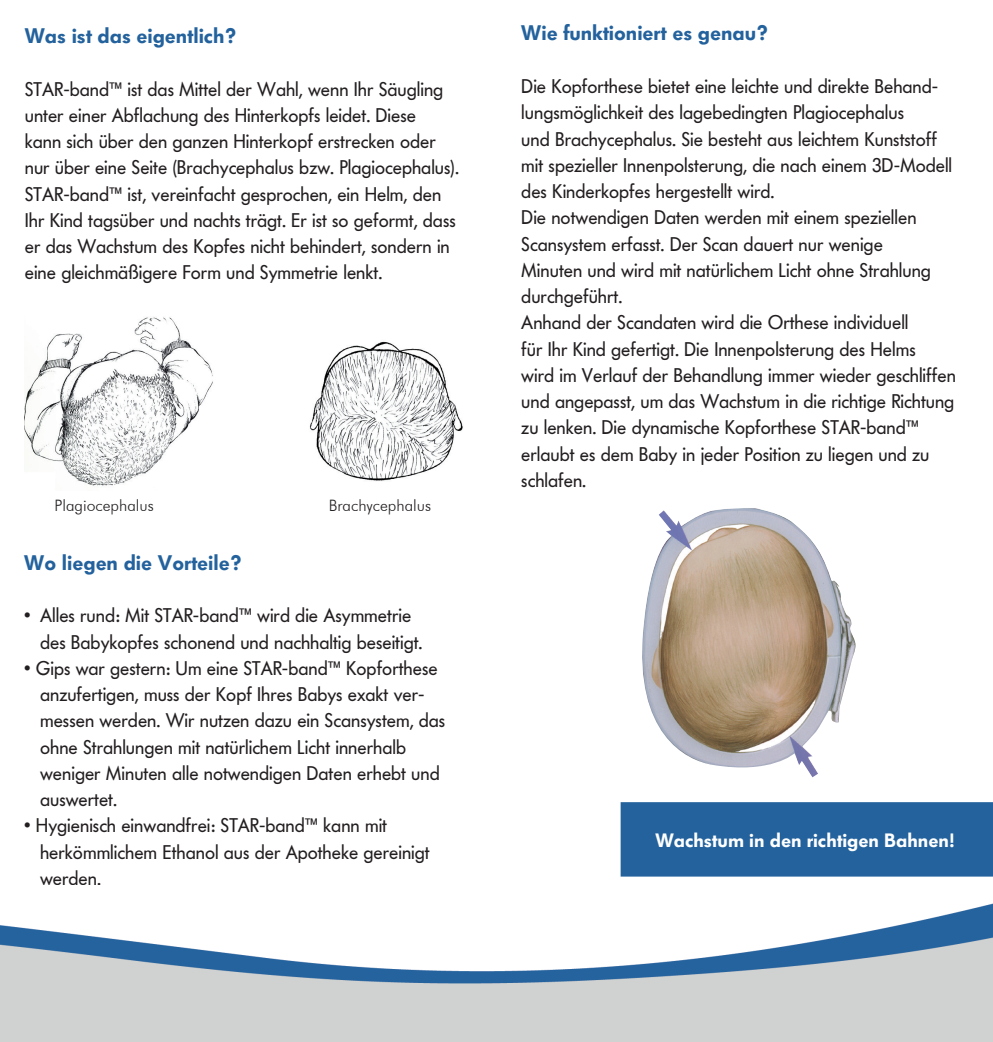
<style>
.page{position:relative;width:993px;height:1042px;background:#fff}
.page>*{position:absolute;margin:0;border:0;box-sizing:border-box;transform-origin:0 0}
.t1{font:21px "Futura BQ Demibold";color:#23629d}
.t2{font:19.25px/26.2px "Futura BQ";color:#231f20}
.t3{font:19.25px "Futura BQ Demibold";color:#fff}
.t4{font:300 15.75px "Futura BT";color:#231f20}
</style>
<div class="page">
<div style="left:620px;top:802px;width:372px;height:74px;background:#23629d"></div>
<img style="left:25px;top:317px;width:438px;height:169px">
<img style="left:642px;top:508px;width:213px;height:269px">
<img style="left:0;top:903px;width:992px;height:139px">
<p class="t1" style="left:25px;top:23px;width:213px">Was ist das eigentlich?</p>
<p class="t2" style="left:25px;top:76px;width:435px">STAR-band™ ist das Mittel der Wahl, wenn Ihr Säugling unter einer Abflachung des Hinterkopfs leidet. Diese<br>kann sich über den ganzen Hinterkopf erstrecken oder nur über eine Seite (Brachycephalus bzw. Plagiocephalus).<br>STAR-band™ ist, vereinfacht gesprochen, ein Helm, den Ihr Kind tagsüber und nachts trägt. Er ist so geformt, dass er das Wachstum des Kopfes nicht behindert, sondern in eine gleichmäßigere Form und Symmetrie lenkt.</p>
<p class="t4" style="left:55px;top:495px;width:101px">Plagiocephalus</p>
<p class="t4" style="left:329px;top:495px;width:104px">Brachycephalus</p>
<p class="t1" style="left:24px;top:550px;width:218px">Wo liegen die Vorteile?</p>
<p class="t2" style="left:40px;top:603px;width:384px;text-indent:-16px">• Alles rund: Mit STAR-band™ wird die Asymmetrie des Babykopfes schonend und nachhaltig beseitigt.</p>
<p class="t2" style="left:40px;top:655px;width:406px;text-indent:-16px">• Gips war gestern: Um eine STAR-band™ Kopforthese anzufertigen, muss der Kopf Ihres Babys exakt ver&shy;messen werden. Wir nutzen dazu ein Scansystem, das ohne Strahlungen mit natürlichem Licht innerhalb weniger Minuten alle notwendigen Daten erhebt und auswertet.</p>
<p class="t2" style="left:40px;top:813px;width:391px;text-indent:-16px">• Hygienisch einwandfrei: STAR-band™ kann mit herkömmlichem Ethanol aus der Apotheke gereinigt werden.</p>
<p class="t1" style="left:521px;top:21px;width:248px">Wie funktioniert es genau?</p>
<p class="t2" style="left:521px;top:73px;width:436px">Die Kopforthese bietet eine leichte und direkte Behand&shy;lungsmöglichkeit des lagebedingten Plagiocephalus<br>und Brachycephalus. Sie besteht aus leichtem Kunststoff mit spezieller Innenpolsterung, die nach einem 3D-Modell des Kinderkopfes hergestellt wird.<br>Die notwendigen Daten werden mit einem speziellen Scansystem erfasst. Der Scan dauert nur wenige<br>Minuten und wird mit natürlichem Licht ohne Strahlung durchgeführt.<br>Anhand der Scandaten wird die Orthese individuell<br>für Ihr Kind gefertigt. Die Innenpolsterung des Helms<br>wird im Verlauf der Behandlung immer wieder geschliffen und angepasst, um das Wachstum in die richtige Richtung zu lenken. Die dynamische Kopforthese STAR-band™ erlaubt es dem Baby in jeder Position zu liegen und zu schlafen.</p>
<p class="t3" style="left:655px;top:829px;width:300px">Wachstum in den richtigen Bahnen!</p>
</div>
